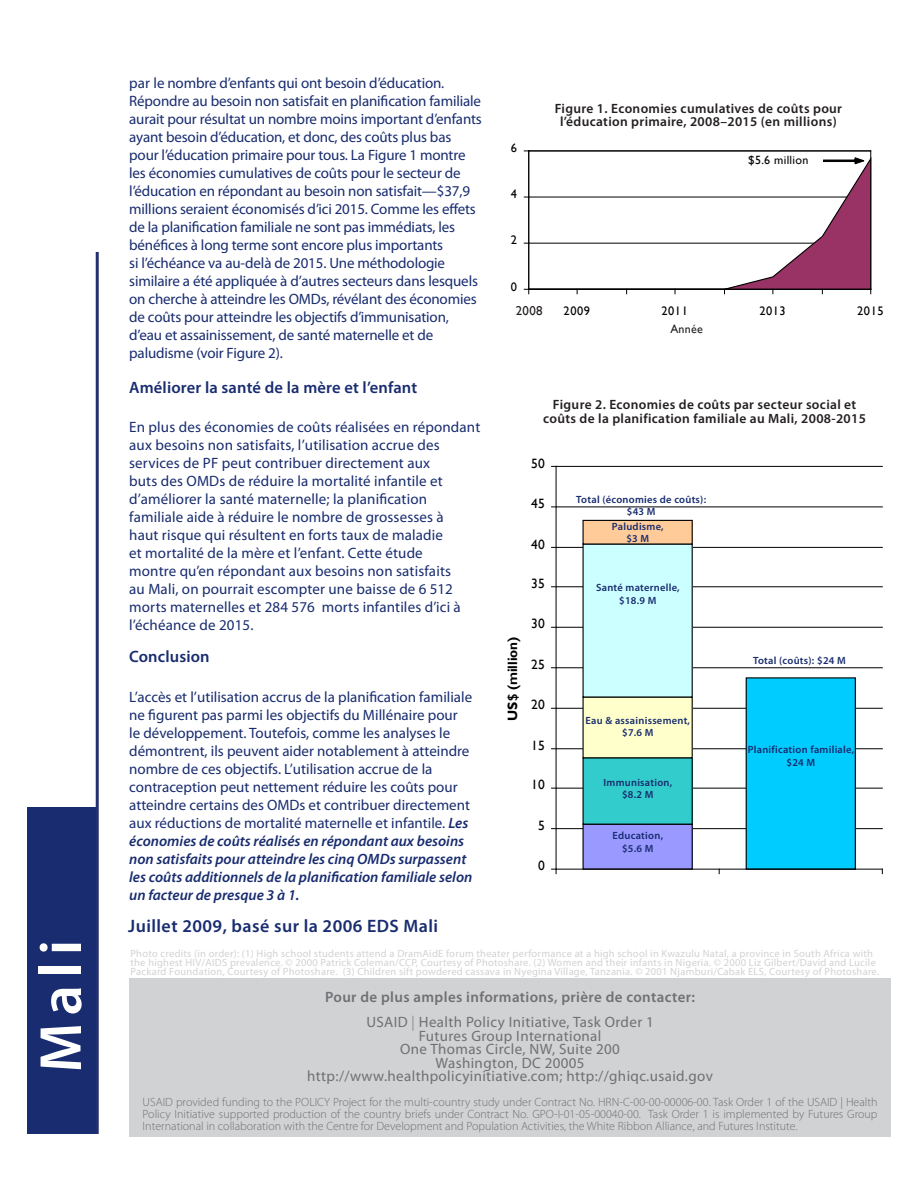
<style>
.page{position:relative;width:918px;height:1188px;background:#fff}
.page>*{position:absolute;margin:0;border:0;box-sizing:border-box;transform-origin:0 0}
.Address_2{font:600 60px "Myriad Pro";color:#fff}
.Address_1{font:600 18px "Myriad Pro";letter-spacing:.025em;color:#182c6f}
.Body{font:600 16.5px "Myriad Pro";letter-spacing:.01em;color:#182c6f}
.Body-2{font:15px/18px "Myriad Pro";color:#182c6f}
.Address_1-2{font:15px "Myriad Pro";letter-spacing:.025em;color:#717074}
.Address_1-3{font:600 15px "Myriad Pro";letter-spacing:.025em;color:#717074}
.Body-3{font:600 13.5px/13.5px "Myriad Pro";letter-spacing:.025em;color:#231f20;text-align:center}
.t1{font:13.5px "Gill Sans";color:#000}
.t2{font:700 13.5px "Gill Sans";color:#000}
.Address_1-4{font:12.9px "Gill Sans";color:#231f20}
.t3{font:12.3px "Gill Sans";letter-spacing:.045em;color:#000}
.Address_1-5{font:300 12px/12px "Myriad Pro";color:#717074;text-align:justify}
.Body-4{font:12px "Gill Sans";letter-spacing:.025em;color:#231f20}
.Address_1-6{font:12px "Gill Sans";letter-spacing:.025em;color:#040503}
.Address_1-7{font:10.5px/9px "Myriad Pro";letter-spacing:.025em;color:#d1d2d4}
.Address_1-8{font:600 10.5px/12.6px "Myriad Pro";letter-spacing:.025em;color:#182c6f;text-align:center}
.s1{font-weight:600;font-style:italic}
.s2{font-weight:300}
</style>
<div class="page">
<div style="left:27px;top:807px;width:69px;height:327px;background:#182c6f"></div>
<hr style="left:96px;top:252px;width:3px;height:882px;background:#24306d">
<hr style="left:529px;top:151px;width:342px;height:1px;background:#000">
<hr style="left:870px;top:151px;width:1px;height:138px;background:#000">
<svg style="left:529px;top:155px;width:343px;height:134px"></svg>
<hr style="left:528px;top:151px;width:1px;height:138px;background:#000">
<hr style="left:529px;top:289px;width:342px;height:1px;background:#000">
<div style="left:129px;top:978px;width:762px;height:159px;background:#d1d2d4"></div>
<hr style="left:556px;top:828px;width:326px;height:1px;background:#000">
<hr style="left:556px;top:788px;width:326px;height:1px;background:#000">
<hr style="left:556px;top:749px;width:326px;height:1px;background:#000">
<hr style="left:556px;top:708px;width:326px;height:1px;background:#000">
<hr style="left:556px;top:668px;width:326px;height:1px;background:#000">
<hr style="left:556px;top:627px;width:326px;height:1px;background:#000">
<hr style="left:556px;top:587px;width:326px;height:1px;background:#000">
<hr style="left:556px;top:547px;width:326px;height:1px;background:#000">
<hr style="left:556px;top:507px;width:326px;height:1px;background:#000">
<hr style="left:556px;top:466px;width:326px;height:1px;background:#000">
<div style="left:583px;top:824px;width:109px;height:45px;background:#99f"></div>
<div style="left:583px;top:758px;width:109px;height:66px;background:#3cc"></div>
<div style="left:583px;top:757px;width:110px;height:68px;border:1px solid #000"></div>
<div style="left:583px;top:697px;width:109px;height:61px;background:#ffc"></div>
<div style="left:583px;top:696px;width:110px;height:62px;border:1px solid #000"></div>
<div style="left:583px;top:544px;width:109px;height:153px;background:#cff"></div>
<div style="left:583px;top:520px;width:109px;height:24px;background:#fc9"></div>
<div style="left:583px;top:520px;width:110px;height:25px;border:1px solid #000"></div>
<div style="left:746px;top:678px;width:109px;height:191px;background:#0cf"></div>
<div style="left:746px;top:677px;width:110px;height:192px;border:1px solid #000"></div>
<hr style="left:556px;top:466px;width:1px;height:403px;background:#000">
<hr style="left:556px;top:869px;width:326px;height:1px;background:#000">
<svg style="left:552px;top:869px;width:5px;height:5px"></svg>
<svg style="left:823px;top:158px;width:41px;height:6px"></svg>
<p class="Address_2" style="left:23px;top:1072px;width:134px;rotate:-90deg">Mali</p>
<p class="Body-2" style="left:129px;top:74px;width:354px">par le nombre d’enfants qui ont besoin d’éducation.<br>Répondre au besoin non satisfait en planification familiale aurait pour résultat un nombre moins important d’enfants ayant besoin d’éducation, et donc, des coûts plus bas pour l’éducation primaire pour tous. La Figure 1 montre les économies cumulatives de coûts pour le secteur de l’éducation en répondant au besoin non satisfait—$37,9 millions seraient économisés d’ici 2015. Comme les effets de la planification familiale ne sont pas immédiats, les bénéfices à long terme sont encore plus importants<br>si l’échéance va au-delà de 2015. Une méthodologie similaire a été appliquée à d’autres secteurs dans lesquels on cherche à atteindre les OMDs, révélant des économies de coûts pour atteindre les objectifs d’immunisation, d’eau et assainissement, de santé maternelle et de paludisme (voir Figure 2).</p>
<p class="Body" style="left:129px;top:377px;width:290px">Améliorer la santé de la mère et l’enfant</p>
<p class="Body-2" style="left:129px;top:418px;width:353px">En plus des économies de coûts réalisées en répondant aux besoins non satisfaits, l’utilisation accrue des services de PF peut contribuer directement aux<br>buts des OMDs de réduire la mortalité infantile et d’améliorer la santé maternelle; la planification familiale aide à réduire le nombre de grossesses à<br>haut risque qui résultent en forts taux de maladie<br>et mortalité de la mère et l’enfant. Cette étude<br>montre qu’en répondant aux besoins non satisfaits<br>au Mali, on pourrait escompter une baisse de 6 512 morts maternelles et 284 576 morts infantiles d’ici à l’échéance de 2015.</p>
<p class="Body" style="left:129px;top:646px;width:82px">Conclusion</p>
<p class="Body-2" style="left:129px;top:687px;width:345px">L’accès et l’utilisation accrus de la planification familiale ne figurent pas parmi les objectifs du Millénaire pour le développement. Toutefois, comme les analyses le démontrent, ils peuvent aider notablement à atteindre nombre de ces objectifs. L’utilisation accrue de la contraception peut nettement réduire les coûts pour atteindre certains des OMDs et contribuer directement aux réductions de mortalité maternelle et infantile. <span class="s1">Les économies de coûts réalisés en répondant aux besoins non satisfaits pour atteindre les cinq OMDs surpassent les coûts additionnels de la planification familiale selon un facteur de presque 3 à 1.</span></p>
<p class="Address_1" style="left:128px;top:915px;width:312px">Juillet 2009, basé sur la 2006 EDS Mali</p>
<p class="t3" style="left:511px;top:141px;width:8px">6</p>
<p class="t3" style="left:511px;top:187px;width:8px">4</p>
<p class="t3" style="left:511px;top:233px;width:8px">2</p>
<p class="Body-3" style="left:555px;top:101px;width:289px">Figure 1. Economies cumulatives de coûts pour l’éducation primaire, 2008–2015 (en millions)</p>
<p class="Address_1-6" style="left:748px;top:153px;width:62px">$5.6 million</p>
<p class="t3" style="left:511px;top:279px;width:8px">0</p>
<p class="Address_1-4" style="left:516px;top:303px;width:28px">2008</p>
<p class="t3" style="left:564px;top:304px;width:28px">2009</p>
<p class="t3" style="left:662px;top:304px;width:28px">2011</p>
<p class="t3" style="left:759px;top:304px;width:28px">2013</p>
<p class="t3" style="left:857px;top:304px;width:28px">2015</p>
<p class="t1" style="left:686px;top:322px;width:27px">Year</p>
<p class="Body-4" style="left:670px;top:322px;width:34px">Année</p>
<p class="Body-3" style="left:543px;top:398px;width:324px">Figure 2. Economies de coûts par secteur social et coûts de la planification familiale au Mali, 2008-2015</p>
<p class="t1" style="left:531px;top:455px;width:15px">50</p>
<p class="t1" style="left:531px;top:496px;width:15px">45</p>
<p class="t1" style="left:531px;top:536px;width:15px">40</p>
<p class="Body-4" style="left:505px;top:685px;width:74px;rotate:-90deg">US$ (millions)</p>
<p class="t2" style="left:504px;top:721px;width:86px;rotate:-90deg">US$ (million)</p>
<p class="t1" style="left:531px;top:576px;width:15px">35</p>
<p class="t1" style="left:531px;top:616px;width:15px">30</p>
<p class="t1" style="left:531px;top:657px;width:15px">25</p>
<p class="t1" style="left:531px;top:697px;width:15px">20</p>
<p class="t1" style="left:531px;top:738px;width:15px">15</p>
<p class="t1" style="left:531px;top:777px;width:15px">10</p>
<p class="t1" style="left:538px;top:817px;width:8px">5</p>
<p class="t1" style="left:538px;top:858px;width:8px">0</p>
<p class="Address_1-8" style="left:576px;top:492px;width:131px">Total (économies de coûts): $43 M</p>
<p class="Address_1-8" style="left:612px;top:519px;width:53px">Paludisme,</p>
<p class="Address_1-8" style="left:626px;top:532px;width:24px">$3 M</p>
<p class="Address_1-8" style="left:596px;top:581px;width:85px">Santé maternelle,</p>
<p class="Address_1-8" style="left:619px;top:594px;width:39px">$18.9 M</p>
<p class="Address_1-8" style="left:586px;top:713px;width:106px">Eau &amp; assainissement,</p>
<p class="Address_1-8" style="left:622px;top:726px;width:33px">$7.6 M</p>
<p class="Address_1-8" style="left:603px;top:776px;width:70px">Immunisation,</p>
<p class="Address_1-8" style="left:622px;top:788px;width:33px">$8.2 M</p>
<p class="Address_1-8" style="left:613px;top:829px;width:52px">Education,</p>
<p class="Address_1-8" style="left:622px;top:842px;width:33px">$5.6 M</p>
<p class="Address_1-8" style="left:753px;top:653px;width:94px">Total (coûts): $24 M</p>
<p class="Address_1-8" style="left:748px;top:743px;width:108px">Planification familiale,</p>
<p class="Address_1-8" style="left:787px;top:756px;width:30px">$24 M</p>
<p class="Address_1-7" style="left:130px;top:949px;width:750px">Photo credits (in order): (1) High school students attend a DramAidE forum theater performance at a high school in Kwazulu Natal, a province in South Africa with the highest HIV/AIDS prevalence. © 2000 Patrick Coleman/CCP, Courtesy of Photoshare. (2) Women and their infants in Nigeria. © 2000 Liz Gilbert/David and Lucile<br>Packard Foundation, Courtesy of Photoshare. (3) Children sift powdered cassava in Nyegina Village, Tanzania. © 2001 Njamburi/Cabak ELS, Courtesy of Photoshare.</p>
<p class="Address_1-3" style="left:325px;top:987px;width:371px">Pour de plus amples informations, prière de contacter:</p>
<p class="Address_1-2" style="left:366px;top:1013px;width:289px">USAID <span class="s2">|</span> Health Policy Initiative, Task Order 1</p>
<p class="Address_1-2" style="left:419px;top:1027px;width:184px">Futures Group International</p>
<p class="Address_1-2" style="left:400px;top:1040px;width:221px">One Thomas Circle, NW, Suite 200</p>
<p class="Address_1-2" style="left:436px;top:1054px;width:151px">Washington, DC 20005</p>
<p class="Address_1-2" style="left:307px;top:1067px;width:407px">http://www.healthpolicyinitiative.com; http://ghiqc.usaid.gov</p>
<p class="Address_1-5" style="left:143px;top:1096px;width:736px">USAID provided funding to the POLICY Project for the multi-country study under Contract No. HRN-C-00-00-00006-00. Task Order 1 of the USAID | Health Policy Initiative supported production of the country briefs under Contract No. GPO-I-01-05-00040-00. Task Order 1 is implemented by Futures Group International in collaboration with the Centre for Development and Population Activities, the White Ribbon Alliance, and Futures Institute.</p>
</div>
